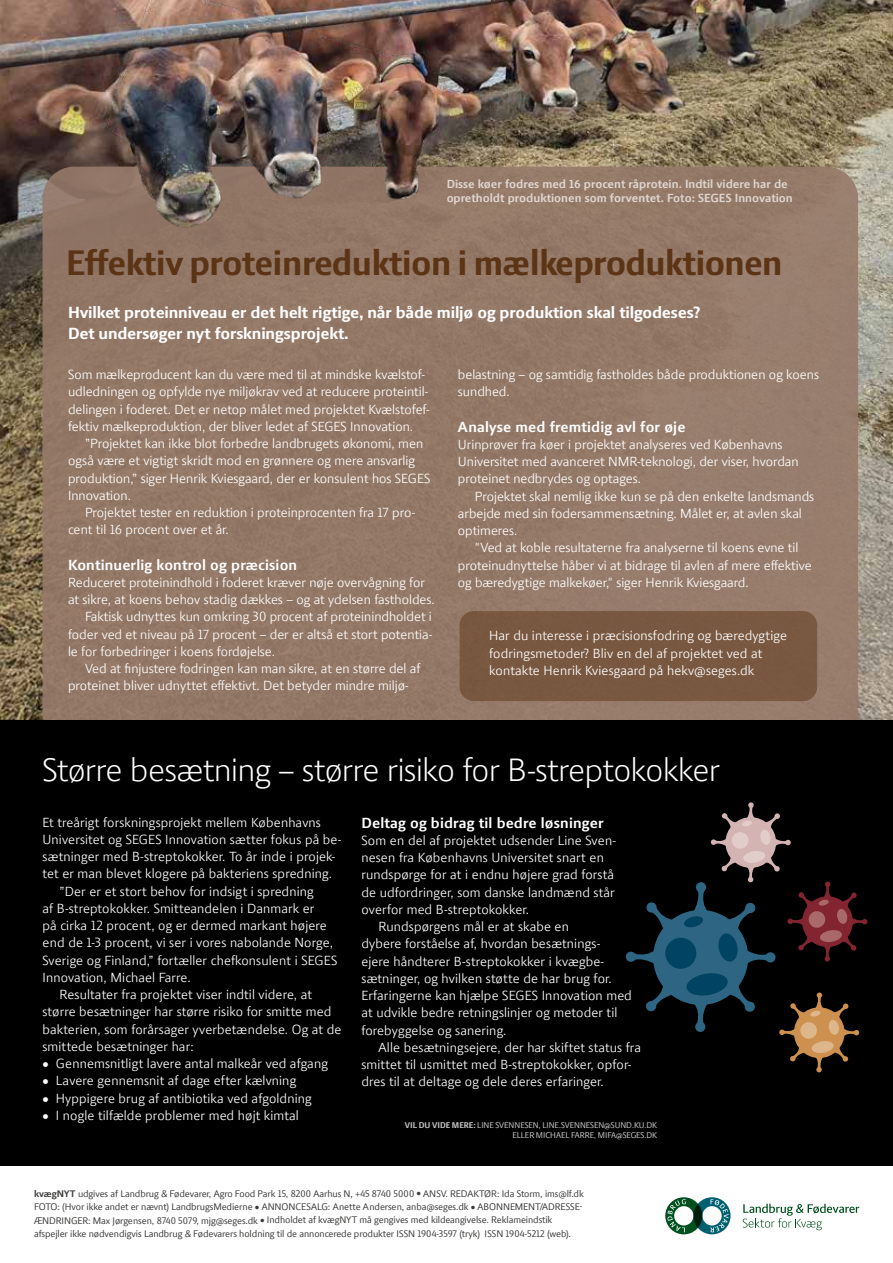
<style>
.page{position:relative;width:893px;height:1263px;background:#fff}
.page>*{position:absolute;margin:0;border:0;box-sizing:border-box;transform-origin:0 0}
.t1{font:700 38.25px "LF Press Sans";letter-spacing:-.01em;color:#5b3416}
.t2{font:300 33px "LF Press Sans Offc";letter-spacing:-.01em;color:#fff}
.t3{font:800 16.5px/21px "LF Press Sans Offc";letter-spacing:-.01em;color:#fff}
.t4{font:700 15px "LF Press Sans Offc";letter-spacing:.01em;color:#fff}
.t5{font:13.5px/17.2px "LF Press Sans Offc";letter-spacing:.005em;color:#fff}
.t6{font:700 12px/14.4px "LF Press Sans Offc";color:#fff}
.t7{font:500 9.75px/13.2px "LF Press Sans Offc";letter-spacing:-.01em;color:#3c3c3b}
.t8{font:9px/10.5px "LF Press Sans";color:#c6c6c6;text-align:right}
.s1{font-weight:700}
</style>
<div class="page">
<img style="left:0;top:0;width:893px;height:720px">
<svg style="left:743px;top:1204px;width:116px;height:26px"></svg>
<svg style="left:665px;top:1197px;width:66px;height:37px"></svg>
<div style="left:43px;top:167px;width:815px;height:577px;background:#977a6a;border-radius:32px"></div>
<div style="left:460px;top:611px;width:357px;height:90px;background:#795841;border-radius:14px"></div>
<img style="left:86px;top:0;width:807px;height:234px">
<div style="left:0;top:720px;width:893px;height:445px;background:#000"></div>
<div style="left:653px;top:910px;width:95px;height:95px;background:#2d6583;border-radius:50%"></div>
<svg style="left:626px;top:950px;width:28px;height:14px"></svg>
<svg style="left:646px;top:984px;width:27px;height:28px"></svg>
<svg style="left:646px;top:902px;width:27px;height:28px"></svg>
<svg style="left:686px;top:972px;width:69px;height:60px"></svg>
<div style="left:665px;top:938px;width:31px;height:31px;background:#004362;border-radius:50%"></div>
<svg style="left:683px;top:802px;width:184px;height:162px"></svg>
<div style="left:732px;top:832px;width:16px;height:17px;background:#e2cdcb;border-radius:50%"></div>
<svg style="left:779px;top:992px;width:80px;height:80px"></svg>
<div style="left:800px;top:1022px;width:17px;height:17px;background:#deb68b;border-radius:50%"></div>
<p class="t6" style="left:446px;top:176px;width:348px">Disse køer fodres med 16 procent råprotein. Indtil videre har de opretholdt produktionen som forventet. Foto: SEGES Innovation</p>
<h1 class="t1" style="left:66px;top:241px;width:718px">Effektiv proteinreduktion i mælkeproduktionen</h1>
<p class="t3" style="left:68px;top:302px;width:634px">Hvilket proteinniveau er det helt rigtige, når både miljø og produktion skal tilgodeses?<br>Det undersøger nyt forskningsprojekt.</p>
<p class="t5" style="left:68px;top:366px;width:363px">Som mælkeproducent kan du være med til at mindske kvælstof&shy;udledningen og opfylde nye miljøkrav ved at reducere proteintil&shy;delingen i foderet. Det er netop målet med projektet Kvælstofef&shy;fektiv mælkeproduktion, der bliver ledet af SEGES Innovation.</p>
<p class="t5" style="left:68px;top:435px;width:364px;text-indent:17px">”Projektet kan ikke blot forbedre landbrugets økonomi, men også være et vigtigt skridt mod en grønnere og mere ansvarlig produktion,” siger Henrik Kviesgaard, der er konsulent hos SEGES Innovation.</p>
<p class="t5" style="left:68px;top:504px;width:349px;text-indent:17px">Projektet tester en reduktion i proteinprocenten fra 17 pro&shy;cent til 16 procent over et år.</p>
<p class="t4" style="left:68px;top:556px;width:231px">Kontinuerlig kontrol og præcision</p>
<p class="t5" style="left:68px;top:573px;width:358px">Reduceret proteinindhold i foderet kræver nøje overvågning for</p>
<p class="t5" style="left:68px;top:591px;width:368px">at sikre, at koens behov stadig dækkes – og at ydelsen fastholdes.</p>
<p class="t5" style="left:85px;top:608px;width:348px">Faktisk udnyttes kun omkring 30 procent af proteinindholdet i</p>
<p class="t5" style="left:68px;top:625px;width:366px">foder ved et niveau på 17 procent – der er altså et stort potentia-</p>
<p class="t5" style="left:68px;top:642px;width:208px">le for forbedringer i koens fordøjelse.</p>
<p class="t5" style="left:85px;top:660px;width:337px">Ved at finjustere fodringen kan man sikre, at en større del af</p>
<p class="t5" style="left:68px;top:677px;width:342px">proteinet bliver udnyttet effektivt. Det betyder mindre miljø-</p>
<p class="t5" style="left:458px;top:366px;width:363px">belastning – og samtidig fastholdes både produktionen og koens sundhed.</p>
<p class="t4" style="left:458px;top:418px;width:229px">Analyse med fremtidig avl for øje</p>
<p class="t5" style="left:458px;top:435px;width:342px">Urinprøver fra køer i projektet analyseres ved Københavns<br>Universitet med avanceret NMR-teknologi, der viser, hvordan proteinet nedbrydes og optages.</p>
<p class="t5" style="left:458px;top:487px;width:358px;text-indent:17px">Projektet skal nemlig ikke kun se på den enkelte landsmands arbejde med sin fodersammensætning. Målet er, at avlen skal optimeres.</p>
<p class="t5" style="left:458px;top:539px;width:355px;text-indent:17px">"Ved at koble resultaterne fra analyserne til koens evne til proteinudnyttelse håber vi at bidrage til avlen af mere effektive og bæredygtige malkekøer," siger Henrik Kviesgaard.</p>
<p class="t5" style="left:489px;top:627px;width:299px">Har du interesse i præcisionsfodring og bæredygtige fodringsmetoder? Bliv en del af projektet ved at kontakte Henrik Kviesgaard på hekv@seges.dk</p>
<h2 class="t2" style="left:43px;top:750px;width:679px">Større besætning – større risiko for B-streptokokker</h2>
<p class="t5" style="left:42px;top:813px;width:280px">Et treårigt forskningsprojekt mellem Københavns</p>
<p class="t5" style="left:42px;top:830px;width:300px">Universitet og SEGES Innovation sætter fokus på be-</p>
<p class="t5" style="left:42px;top:848px;width:295px">sætninger med B-streptokokker. To år inde i projek-</p>
<p class="t5" style="left:42px;top:865px;width:291px">tet er man blevet klogere på bakteriens spredning.</p>
<p class="t5" style="left:60px;top:882px;width:256px">”Der er et stort behov for indsigt i spredning</p>
<p class="t5" style="left:42px;top:899px;width:273px">af B-streptokokker. Smitteandelen i Danmark er</p>
<p class="t5" style="left:42px;top:917px;width:286px">på cirka 12 procent, og er dermed markant højere</p>
<p class="t5" style="left:42px;top:934px;width:292px">end de 1-3 procent, vi ser i vores nabolande Norge,</p>
<p class="t5" style="left:42px;top:951px;width:296px">Sverige og Finland,” fortæller chefkonsulent i SEGES</p>
<p class="t5" style="left:42px;top:968px;width:150px">Innovation, Michael Farre.</p>
<p class="t5" style="left:60px;top:986px;width:254px">Resultater fra projektet viser indtil videre, at</p>
<p class="t5" style="left:42px;top:1003px;width:290px">større besætninger har større risiko for smitte med</p>
<p class="t5" style="left:42px;top:1020px;width:300px">bakterien, som forårsager yverbetændelse. Og at de</p>
<p class="t5" style="left:42px;top:1037px;width:153px">smittede besætninger har:</p>
<p class="t5" style="left:42px;top:1055px;width:287px">• Gennemsnitligt lavere antal malkeår ved afgang</p>
<p class="t5" style="left:42px;top:1072px;width:255px">• Lavere gennemsnit af dage efter kælvning</p>
<p class="t5" style="left:42px;top:1089px;width:271px">• Hyppigere brug af antibiotika ved afgoldning</p>
<p class="t5" style="left:42px;top:1106px;width:258px">• I nogle tilfælde problemer med højt kimtal</p>
<p class="t4" style="left:361px;top:813px;width:244px">Deltag og bidrag til bedre løsninger</p>
<p class="t5" style="left:361px;top:831px;width:256px">Som en del af projektet udsender Line Sven-</p>
<p class="t5" style="left:361px;top:849px;width:244px">nesen fra Københavns Universitet snart en</p>
<p class="t5" style="left:361px;top:866px;width:254px">rundspørge for at i endnu højere grad forstå</p>
<p class="t5" style="left:361px;top:883px;width:255px">de udfordringer, som danske landmænd står</p>
<p class="t5" style="left:361px;top:900px;width:169px">overfor med B-streptokokker.</p>
<p class="t5" style="left:378px;top:918px;width:192px">Rundspørgens mål er at skabe en</p>
<p class="t5" style="left:361px;top:935px;width:240px">dybere forståelse af, hvordan besætnings-</p>
<p class="t5" style="left:361px;top:952px;width:244px">ejere håndterer B-streptokokker i kvægbe-</p>
<p class="t5" style="left:361px;top:969px;width:252px">sætninger, og hvilken støtte de har brug for.</p>
<p class="t5" style="left:361px;top:987px;width:272px">Erfaringerne kan hjælpe SEGES Innovation med</p>
<p class="t5" style="left:361px;top:1004px;width:257px">at udvikle bedre retningslinjer og metoder til</p>
<p class="t5" style="left:361px;top:1021px;width:147px">forebyggelse og sanering.</p>
<p class="t5" style="left:378px;top:1038px;width:264px">Alle besætningsejere, der har skiftet status fra</p>
<p class="t5" style="left:361px;top:1056px;width:272px">smittet til usmittet med B-streptokokker, opfor-</p>
<p class="t5" style="left:361px;top:1073px;width:244px">dres til at deltage og dele deres erfaringer.</p>
<p class="t8" style="left:405px;top:1119px;width:254px"><span class="s1">VIL DU VIDE MERE:</span> LINE SVENNESEN, LINE.SVENNESEN@SUND.KU.DK<br>ELLER MICHAEL FARRE, MIFA@SEGES.DK</p>
<p class="t7" style="left:34px;top:1187px;width:551px"><span class="s1">kvægNYT</span> udgives af Landbrug &amp; Fødevarer, Agro Food Park 15, 8200 Aarhus N, +45 8740 5000 • ANSV. REDAKTØR: Ida Storm, ims@lf.dk FOTO: (Hvor ikke andet er nævnt) LandbrugsMedierne • ANNONCESALG: Anette Andersen, anba@seges.dk • ABONNEMENT/ADRESSE-ÆNDRINGER: Max Jørgensen, 8740 5079, mjg@seges.dk • Indholdet af kvægNYT må gengives med kildeangivelse. Reklameindstik afspejler ikke nødvendigvis Landbrug &amp; Fødevarers holdning til de annoncerede produkter ISSN 1904-3597 (tryk) ISSN 1904-5212 (web).</p>
</div>
